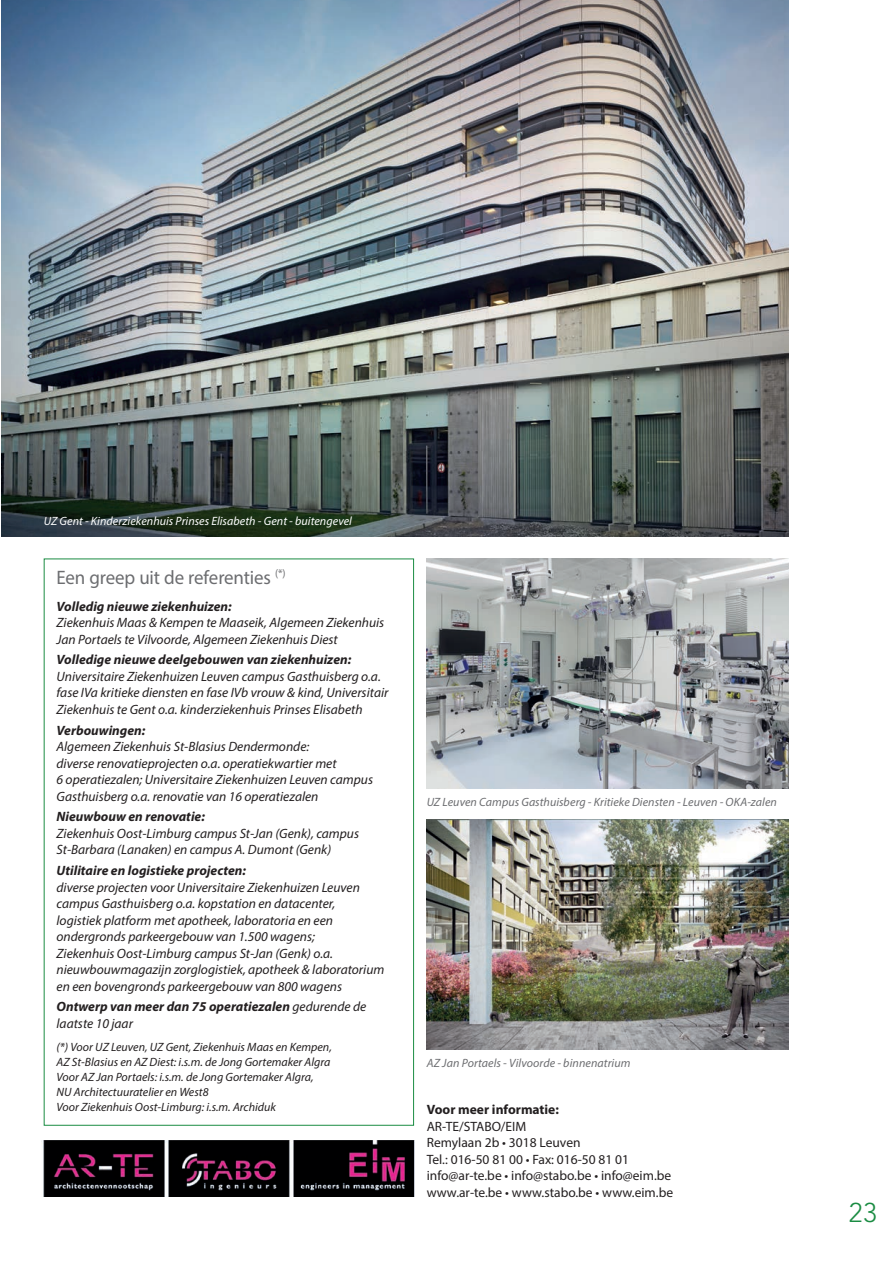
<style>
.page{position:relative;width:896px;height:1266px;background:#fff}
.page>*{position:absolute;margin:0;border:0;box-sizing:border-box;transform-origin:0 0}
.t1{font:300 27px "Avenir LT Std";color:#1b8c43}
.t2{font:19.5px "Myriad Pro";letter-spacing:-.01em;color:#6c6d70}
.t3{font:italic 13.5px/16.5px "Myriad Pro";color:#231f20}
.t4{font:italic 700 13.5px/16.5px "Myriad Pro";color:#231f20}
.t5{font:13.5px/16.5px "Myriad Pro";color:#231f20}
.t6{font:700 13.5px "Myriad Pro";color:#231f20}
.t7{font:italic 12px/15px "Myriad Pro";color:#231f20}
.t8{font:italic 12px "Myriad Pro";letter-spacing:.005em;color:#6c6d70}
.t9{font:italic 12px "Myriad Pro";letter-spacing:.005em;color:#fff}
.s1{font-weight:400}
</style>
<div class="page">
<img style="left:1px;top:0;width:787px;height:537px">
<img style="left:426px;top:558px;width:362px;height:230px">
<img style="left:426px;top:819px;width:362px;height:230px">
<img style="left:43px;top:1140px;width:371px;height:56px">
<p class="t9" style="left:44px;top:513px;width:310px">UZ Gent - Kinderziekenhuis Prinses Elisabeth - Gent - buitengevel</p>
<h2 class="t2" style="left:57px;top:565px;width:230px">Een greep uit de referenties <sup>(*)</sup></h2>
<p class="t4" style="left:57px;top:597px;width:177px">Volledig nieuwe ziekenhuizen:</p>
<p class="t3" style="left:57px;top:614px;width:329px">Ziekenhuis Maas &amp; Kempen te Maaseik, Algemeen Ziekenhuis<br>Jan Portaels te Vilvoorde, Algemeen Ziekenhuis Diest</p>
<p class="t4" style="left:57px;top:651px;width:296px">Volledige nieuwe deelgebouwen van ziekenhuizen:</p>
<p class="t3" style="left:57px;top:667px;width:333px">Universitaire Ziekenhuizen Leuven campus Gasthuisberg o.a. fase IVa kritieke diensten en fase IVb vrouw &amp; kind, Universitair<br>Ziekenhuis te Gent o.a. kinderziekenhuis Prinses Elisabeth</p>
<p class="t4" style="left:57px;top:721px;width:90px">Verbouwingen:</p>
<p class="t3" style="left:57px;top:738px;width:318px">Algemeen Ziekenhuis St-Blasius Dendermonde:<br>diverse renovatieprojecten o.a. operatiekwartier met<br>6 operatiezalen; Universitaire Ziekenhuizen Leuven campus Gasthuisberg o.a. renovatie van 16 operatiezalen</p>
<p class="t4" style="left:57px;top:808px;width:150px">Nieuwbouw en renovatie:</p>
<p class="t3" style="left:57px;top:824px;width:304px">Ziekenhuis Oost-Limburg campus St-Jan (Genk), campus<br>St-Barbara (Lanaken) en campus A. Dumont (Genk)</p>
<p class="t4" style="left:57px;top:861px;width:191px">Utilitaire en logistieke projecten:</p>
<p class="t3" style="left:57px;top:878px;width:329px">diverse projecten voor Universitaire Ziekenhuizen Leuven campus Gasthuisberg o.a. kopstation en datacenter,<br>logistiek platform met apotheek, laboratoria en een ondergronds parkeergebouw van 1.500 wagens;<br>Ziekenhuis Oost-Limburg campus St-Jan (Genk) o.a. nieuwbouwmagazijn zorglogistiek, apotheek &amp; laboratorium en een bovengronds parkeergebouw van 800 wagens</p>
<p class="t4" style="left:57px;top:998px;width:311px">Ontwerp van meer dan 75 operatiezalen <span class="s1">gedurende de laatste 10 jaar</span></p>
<p class="t7" style="left:57px;top:1038px;width:277px">(*) Voor UZ Leuven, UZ Gent, Ziekenhuis Maas en Kempen, AZ St-Blasius en AZ Diest: i.s.m. de Jong Gortemaker Algra Voor AZ Jan Portaels: i.s.m. de Jong Gortemaker Algra,<br>NU Architectuuratelier en West8<br>Voor Ziekenhuis Oost-Limburg: i.s.m. Archiduk</p>
<p class="t8" style="left:426px;top:794px;width:352px">UZ Leuven Campus Gasthuisberg - Kritieke Diensten - Leuven - OKA-zalen</p>
<p class="t8" style="left:426px;top:1055px;width:205px">AZ Jan Portaels - Vilvoorde - binnenatrium</p>
<p class="t6" style="left:426px;top:1100px;width:134px">Voor meer informatie:</p>
<p class="t5" style="left:426px;top:1117px;width:248px">AR-TE/STABO/EIM<br>Remylaan 2b • 3018 Leuven<br>Tel.: 016-50 81 00 • Fax: 016-50 81 01 info@ar-te.be • info@stabo.be • info@eim.be www.ar-te.be • www.stabo.be • www.eim.be</p>
<h1 class="t1" style="left:848px;top:1196px;width:30px">23</h1>
</div>
